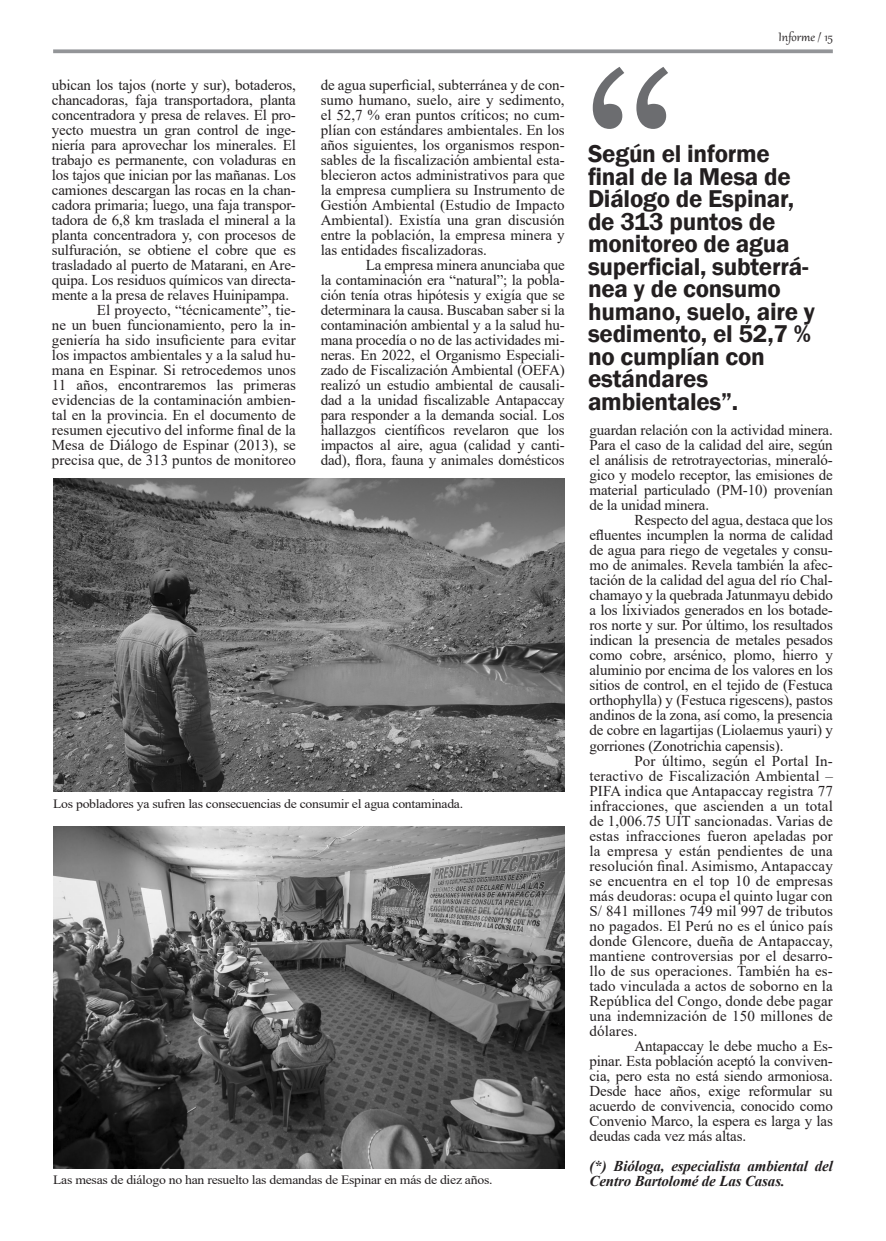
<style>
.page{position:relative;width:886px;height:1241px;background:#fff}
.page>*{position:absolute;margin:0;border:0;box-sizing:border-box;transform-origin:0 0}
.t1{font:208.75px "Century Schlbk Cyrillic BT";color:#6c6d70}
.t2{font:600 25px/22.5px "Franklin Gothic";letter-spacing:-.01em;color:#231f20}
.t3{font:15px/15px "Times New Roman";letter-spacing:-.01em;color:#231f20;text-align:justify}
.t4{font:italic 700 15px/15px "Times New Roman";letter-spacing:-.01em;color:#231f20}
.t5{font:15px "Gabriola";color:#231f20}
.t6{font:12.62px "Times New Roman";letter-spacing:-.02em;color:#231f20;scale:1.08 1}
</style>
<div class="page">
<svg style="left:53px;top:49px;width:780px;height:4px;background:#9ea0a3"></svg>
<img style="left:53px;top:826px;width:512px;height:341px">
<img style="left:53px;top:478px;width:512px;height:313px">
<p class="t3" style="left:52px;top:77px;width:245px">ubican los tajos (norte y sur), botaderos, chancadoras, faja transportadora, planta concentradora y presa de relaves. El pro&shy;yecto muestra un gran control de inge&shy;niería para aprovechar los minerales. El trabajo es permanente, con voladuras en los tajos que inician por las mañanas. Los camiones descargan las rocas en la chan&shy;cadora primaria; luego, una faja transpor&shy;tadora de 6,8 km traslada el mineral a la planta concentradora y, con procesos de sulfuración, se obtiene el cobre que es trasladado al puerto de Matarani, en Are&shy;quipa. Los residuos químicos van directa&shy;mente a la presa de relaves Huinipampa.</p>
<p class="t3" style="left:52px;top:302px;width:245px;text-indent:45px">El proyecto, “técnicamente”, tie&shy;ne un buen funcionamiento, pero la in&shy;geniería ha sido insuficiente para evitar los impactos ambientales y a la salud hu&shy;mana en Espinar. Si retrocedemos unos 11 años, encontraremos las primeras evidencias de la contaminación ambien&shy;tal en la provincia. En el documento de resumen ejecutivo del informe final de la Mesa de Diálogo de Espinar (2013), se precisa que, de 313 puntos de monitoreo</p>
<p class="t3" style="left:321px;top:77px;width:245px">de agua superficial, subterránea y de con&shy;sumo humano, suelo, aire y sedimento, el 52,7 % eran puntos críticos; no cum&shy;plían con estándares ambientales. En los años siguientes, los organismos respon&shy;sables de la fiscalización ambiental esta&shy;blecieron actos administrativos para que la empresa cumpliera su Instrumento de Gestión Ambiental (Estudio de Impacto Ambiental). Existía una gran discusión entre la población, la empresa minera y las entidades fiscalizadoras.</p>
<p class="t3" style="left:321px;top:257px;width:245px;text-indent:45px">La empresa minera anunciaba que la contaminación era “natural”; la pobla&shy;ción tenía otras hipótesis y exigía que se determinara la causa. Buscaban saber si la contaminación ambiental y a la salud hu&shy;mana procedía o no de las actividades mi&shy;neras. En 2022, el Organismo Especiali&shy;zado de Fiscalización Ambiental (OEFA) realizó un estudio ambiental de causali&shy;dad a la unidad fiscalizable Antapaccay para responder a la demanda social. Los hallazgos científicos revelaron que los impactos al aire, agua (calidad y canti&shy;dad), flora, fauna y animales domésticos</p>
<p class="t6" style="left:53px;top:794px;width:381px">Los pobladores ya sufren las consecuencias de consumir el agua contaminada.</p>
<p class="t6" style="left:53px;top:1171px;width:408px">Las mesas de diálogo no han resuelto las demandas de Espinar en más de diez años.</p>
<p class="t1" style="left:577px;top:19px;width:107px">“</p>
<p class="t5" style="left:779px;top:27px;width:56px">Informe / 15</p>
<p class="t2" style="left:588px;top:143px;width:183px">Según el informe</p>
<p class="t2" style="left:588px;top:165px;width:208px">final de la Mesa de<br>Diálogo de Espinar,</p>
<p class="t2" style="left:588px;top:210px;width:189px">de 313 puntos de</p>
<p class="t2" style="left:588px;top:233px;width:203px">monitoreo de agua</p>
<p class="t2" style="left:588px;top:255px;width:222px">superficial, subterrá&shy;nea y de consumo</p>
<p class="t2" style="left:588px;top:300px;width:229px">humano, suelo, aire y sedimento, el 52,7 % no cumplían con</p>
<p class="t2" style="left:588px;top:368px;width:122px">estándares</p>
<p class="t2" style="left:588px;top:390px;width:152px">ambientales”.</p>
<p class="t3" style="left:589px;top:422px;width:245px">guardan relación con la actividad minera.<br>Para el caso de la calidad del aire, según el análisis de retrotrayectorias, mineraló&shy;gico y modelo receptor, las emisiones de material particulado (PM-10) provenían de la unidad minera.</p>
<p class="t3" style="left:589px;top:512px;width:245px;text-indent:45px">Respecto del agua, destaca que los efluentes incumplen la norma de calidad de agua para riego de vegetales y consu&shy;mo de animales. Revela también la afec&shy;tación de la calidad del agua del río Chal&shy;chamayo y la quebrada Jatunmayu debido a los lixiviados generados en los botade&shy;ros norte y sur. Por último, los resultados indican la presencia de metales pesados como cobre, arsénico, plomo, hierro y aluminio por encima de los valores en los sitios de control, en el tejido de (Festuca orthophylla) y (Festuca rigescens), pastos andinos de la zona, así como, la presencia de cobre en lagartijas (Liolaemus yauri) y gorriones (Zonotrichia capensis).</p>
<p class="t3" style="left:589px;top:752px;width:245px;text-indent:45px">Por último, según el Portal In&shy;teractivo de Fiscalización Ambiental – PIFA indica que Antapaccay registra 77 infracciones, que ascienden a un total de 1,006.75 UIT sancionadas. Varias de estas infracciones fueron apeladas por la empresa y están pendientes de una resolución final. Asimismo, Antapaccay se encuentra en el top 10 de empresas más deudoras: ocupa el quinto lugar con S/ 841 millones 749 mil 997 de tributos no pagados. El Perú no es el único país donde Glencore, dueña de Antapaccay, mantiene controversias por el desarro&shy;llo de sus operaciones. También ha es&shy;tado vinculada a actos de soborno en la República del Congo, donde debe pagar una indemnización de 150 millones de dólares.</p>
<p class="t3" style="left:589px;top:1037px;width:245px;text-indent:45px">Antapaccay le debe mucho a Es&shy;pinar. Esta población aceptó la conviven&shy;cia, pero esta no está siendo armoniosa.<br>Desde hace años, exige reformular su acuerdo de convivencia, conocido como Convenio Marco, la espera es larga y las deudas cada vez más altas.</p>
<p class="t4" style="left:589px;top:1157px;width:245px">(*) Bióloga, especialista ambiental del<br>Centro Bartolomé de Las Casas.</p>
</div>
